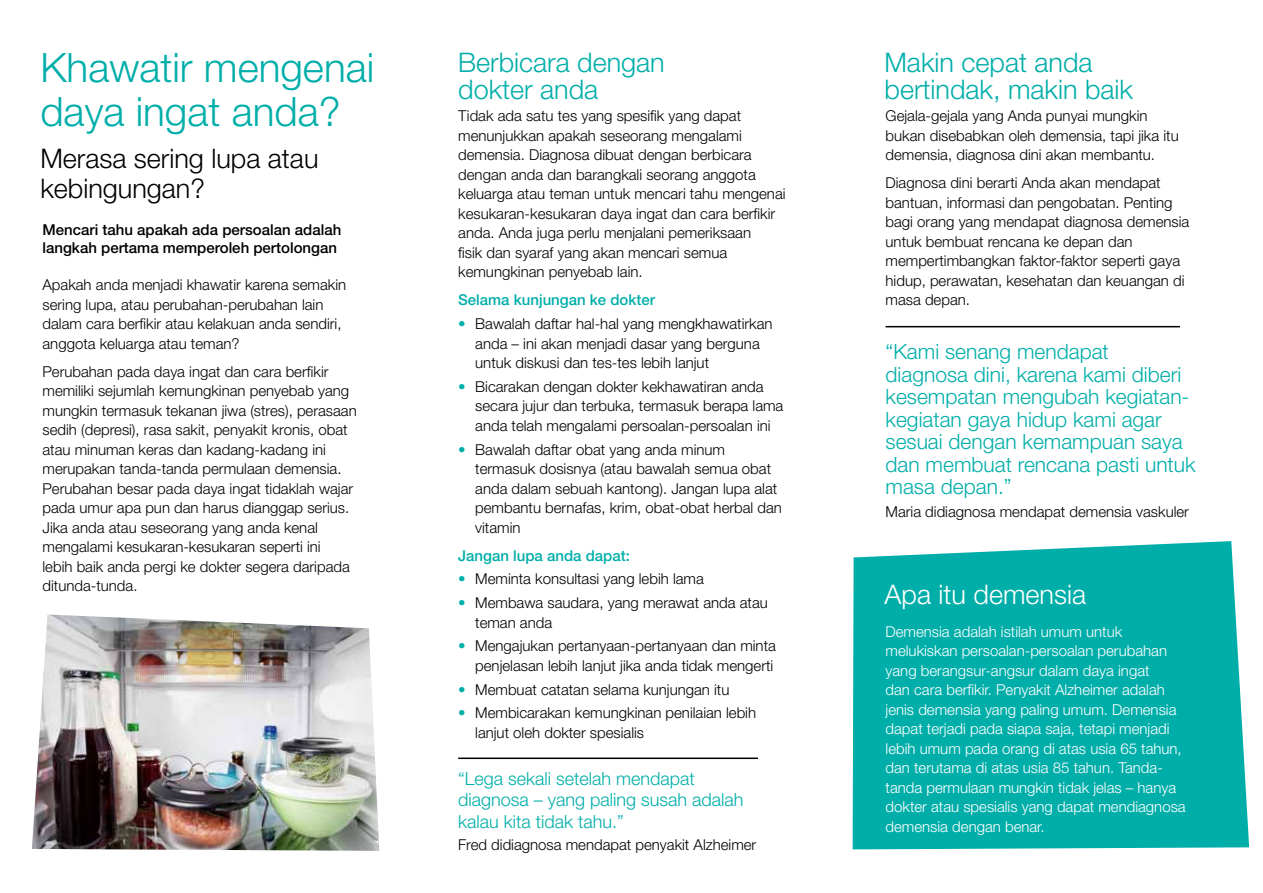
<style>
.page{position:relative;width:1263px;height:893px;background:#fff}
.page>*{position:absolute;margin:0;border:0;box-sizing:border-box;transform-origin:0 0}
.t1{font:300 40.5px/43.5px "Helvetica Neue LT Pro";color:#00aea9}
.t2{font:300 27px/27px "Helvetica Neue LT Pro";color:#00aea9}
.t3{font:300 27px/30px "Helvetica Neue LT Pro";color:#000}
.t4{font:300 27px "Helvetica Neue LT Pro";color:#fff}
.t5{font:300 21px/22.5px "Helvetica Neue LT Pro";color:#00aea9}
.t6{font:300 18px/21.6px "Helvetica Neue LT Pro";color:#00aea9}
.t7{font:300 15px/19.5px "Helvetica Neue LT Pro";color:#000}
.t8{font:300 15px/19.5px "Helvetica Neue LT Pro";color:#fff}
.t9{font:500 15px/18px "Helvetica Neue LT Pro";color:#000}
.t10{font:500 15px "Helvetica Neue LT Pro";color:#00aea9}
.s1{color:#00aea9}
</style>
<div class="page">
<div style="left:853px;top:541px;width:396px;height:308px;background:#00aea9"></div>
<img style="left:32px;top:614px;width:347px;height:237px">
<hr style="left:458px;top:757px;width:300px;height:2px;background:#000">
<hr style="left:885px;top:326px;width:295px;height:1px;background:#000">
<h1 class="t1" style="left:40px;top:45px;width:335px">Khawatir mengenai daya ingat anda?</h1>
<h2 class="t3" style="left:40px;top:143px;width:280px">Merasa sering lupa atau kebingungan?</h2>
<p class="t9" style="left:43px;top:221px;width:300px">Mencari tahu apakah ada persoalan adalah langkah pertama memperoleh pertolongan</p>
<p class="t7" style="left:43px;top:275px;width:305px">Apakah anda menjadi khawatir karena semakin sering lupa, atau perubahan-perubahan lain dalam cara berfikir atau kelakuan anda sendiri, anggota keluarga atau teman?</p>
<p class="t7" style="left:43px;top:361px;width:316px">Perubahan pada daya ingat dan cara berfikir memiliki sejumlah kemungkinan penyebab yang mungkin termasuk tekanan jiwa (stres), perasaan sedih (depresi), rasa sakit, penyakit kronis, obat atau minuman keras dan kadang-kadang ini merupakan tanda-tanda permulaan demensia.<br>Perubahan besar pada daya ingat tidaklah wajar pada umur apa pun dan harus dianggap serius.<br>Jika anda atau seseorang yang anda kenal mengalami kesukaran-kesukaran seperti ini<br>lebih baik anda pergi ke dokter segera daripada ditunda-tunda.</p>
<h2 class="t2" style="left:458px;top:49px;width:208px">Berbicara dengan dokter anda</h2>
<h2 class="t2" style="left:884px;top:49px;width:250px">Makin cepat anda bertindak, makin baik</h2>
<p class="t7" style="left:458px;top:106px;width:329px">Tidak ada satu tes yang spesifik yang dapat menunjukkan apakah seseorang mengalami demensia. Diagnosa dibuat dengan berbicara dengan anda dan barangkali seorang anggota keluarga atau teman untuk mencari tahu mengenai kesukaran-kesukaran daya ingat dan cara berfikir anda. Anda juga perlu menjalani pemeriksaan<br>fisik dan syaraf yang akan mencari semua kemungkinan penyebab lain.</p>
<p class="t10" style="left:458px;top:291px;width:198px">Selama kunjungan ke dokter</p>
<p class="t7" style="left:475px;top:314px;width:299px;text-indent:-17px"><span class="s1">•</span> Bawalah daftar hal-hal yang mengkhawatirkan anda – ini akan menjadi dasar yang berguna untuk diskusi dan tes-tes lebih lanjut</p>
<p class="t7" style="left:475px;top:376px;width:310px;text-indent:-17px"><span class="s1">•</span> Bicarakan dengan dokter kekhawatiran anda secara jujur dan terbuka, termasuk berapa lama anda telah mengalami persoalan-persoalan ini</p>
<p class="t7" style="left:475px;top:439px;width:308px;text-indent:-17px"><span class="s1">•</span> Bawalah daftar obat yang anda minum termasuk dosisnya (atau bawalah semua obat anda dalam sebuah kantong). Jangan lupa alat pembantu bernafas, krim, obat-obat herbal dan vitamin</p>
<p class="t10" style="left:458px;top:546px;width:173px">Jangan lupa anda dapat:</p>
<p class="t7" style="left:458px;top:569px;width:247px"><span class="s1">•</span> Meminta konsultasi yang lebih lama</p>
<p class="t7" style="left:475px;top:593px;width:294px;text-indent:-17px"><span class="s1">•</span> Membawa saudara, yang merawat anda atau teman anda</p>
<p class="t7" style="left:458px;top:636px;width:319px;text-align:right"><span class="s1">•</span> Mengajukan pertanyaan-pertanyaan dan minta penjelasan lebih lanjut jika anda tidak mengerti</p>
<p class="t7" style="left:458px;top:679px;width:273px"><span class="s1">•</span> Membuat catatan selama kunjungan itu</p>
<p class="t7" style="left:475px;top:703px;width:282px;text-indent:-17px"><span class="s1">•</span> Membicarakan kemungkinan penilaian lebih lanjut oleh dokter spesialis</p>
<p class="t6" style="left:458px;top:767px;width:287px">“Lega sekali setelah mendapat diagnosa – yang paling susah adalah kalau kita tidak tahu.”</p>
<p class="t7" style="left:458px;top:835px;width:300px">Fred didiagnosa mendapat penyakit Alzheimer</p>
<p class="t7" style="left:885px;top:106px;width:295px">Gejala-gejala yang Anda punyai mungkin bukan disebabkan oleh demensia, tapi jika itu demensia, diagnosa dini akan membantu.</p>
<p class="t7" style="left:885px;top:173px;width:305px">Diagnosa dini berarti Anda akan mendapat bantuan, informasi dan pengobatan. Penting bagi orang yang mendapat diagnosa demensia untuk bembuat rencana ke depan dan mempertimbangkan faktor-faktor seperti gaya hidup, perawatan, kesehatan dan keuangan di masa depan.</p>
<h3 class="t5" style="left:885px;top:340px;width:311px">“Kami senang mendapat diagnosa dini, karena kami diberi kesempatan mengubah kegiatan&shy;kegiatan gaya hidup kami agar sesuai dengan kemampuan saya dan membuat rencana pasti untuk masa depan.”</h3>
<p class="t7" style="left:885px;top:502px;width:305px">Maria didiagnosa mendapat demensia vaskuler</p>
<h2 class="t4" style="left:884px;top:578px;width:203px">Apa itu demensia</h2>
<p class="t8" style="left:885px;top:621px;width:302px">Demensia adalah istilah umum untuk melukiskan persoalan-persoalan perubahan yang berangsur-angsur dalam daya ingat<br>dan cara berfikir. Penyakit Alzheimer adalah jenis demensia yang paling umum. Demensia dapat terjadi pada siapa saja, tetapi menjadi lebih umum pada orang di atas usia 65 tahun, dan terutama di atas usia 85 tahun. Tanda&shy;tanda permulaan mungkin tidak jelas – hanya dokter atau spesialis yang dapat mendiagnosa demensia dengan benar.</p>
</div>
